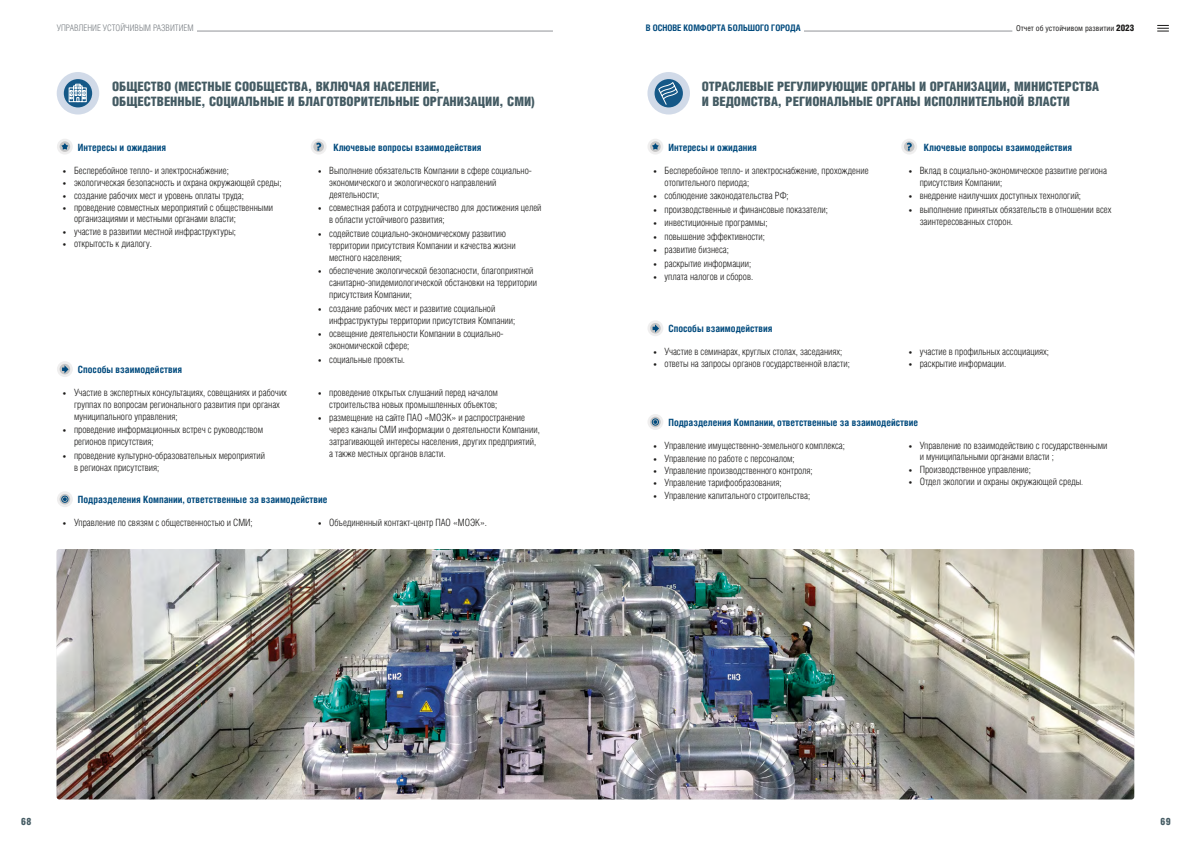
<style>
.page{position:relative;width:1191px;height:842px;background:#fff}
.page>*{position:absolute;margin:0;border:0;box-sizing:border-box;transform-origin:0 0}
.t1{font:13px/15.6px "Helios Cond Black C";color:#445b63}
.t2{font:10px/12px "Helios Cond Light C";color:#1c1b1a}
.t3{font:700 10px "Helios Cond C";color:#004a7d}
.t4{font:10px "Helios Cond Black C";color:#445b63}
.t5{font:9px "Helios Cond Light C";color:#7b8085}
.t6{font:700 9px "Helios Cond C";color:#004a7d}
.t7{font:8px "Helios Cond C";color:#1c1b1a}
.s1{font-family:"Helios Cond Black C";font-size:9px}
.s2{font-size:9px}
</style>
<div class="page">
<hr style="left:57px;top:31px;width:496px;height:1px;background:#929498">
<hr style="left:657px;top:31px;width:355px;height:1px;background:#929498">
<div style="left:57px;top:24px;width:140px;height:8px;background:#fff"></div>
<div style="left:643px;top:24px;width:161px;height:8px;background:#fff"></div>
<svg style="left:1157px;top:25px;width:11px;height:7px"></svg>
<svg style="left:57px;top:491px;width:16px;height:16px"></svg>
<svg style="left:60px;top:494px;width:10px;height:10px"></svg>
<div style="left:61px;top:496px;width:7px;height:7px;border:1px solid #004a7d;border-radius:50%"></div>
<svg style="left:57px;top:139px;width:16px;height:16px"></svg>
<div style="left:60px;top:141px;width:10px;height:11px;background:#c1c1c1;border-radius:50%"></div>
<svg style="left:61px;top:143px;width:7px;height:7px"></svg>
<div style="left:311px;top:139px;width:16px;height:16px;background:#efeeee;border-radius:50%"></div>
<svg style="left:313px;top:141px;width:11px;height:11px"></svg>
<svg style="left:316px;top:143px;width:5px;height:8px"></svg>
<svg style="left:57px;top:361px;width:16px;height:16px"></svg>
<div style="left:60px;top:364px;width:10px;height:10px;background:#c1c1c1;border-radius:50%"></div>
<svg style="left:62px;top:365px;width:7px;height:8px"></svg>
<svg style="left:57px;top:72px;width:42px;height:43px"></svg>
<svg style="left:64px;top:79px;width:28px;height:28px"></svg>
<svg style="left:647px;top:414px;width:16px;height:16px"></svg>
<svg style="left:650px;top:417px;width:10px;height:10px"></svg>
<div style="left:652px;top:419px;width:7px;height:6px;border:1px solid #004a7d;border-radius:50%"></div>
<svg style="left:647px;top:139px;width:16px;height:16px"></svg>
<div style="left:650px;top:141px;width:10px;height:11px;background:#c1c1c1;border-radius:50%"></div>
<svg style="left:652px;top:143px;width:7px;height:7px"></svg>
<svg style="left:901px;top:139px;width:16px;height:16px"></svg>
<svg style="left:904px;top:141px;width:10px;height:11px"></svg>
<svg style="left:906px;top:143px;width:5px;height:8px"></svg>
<svg style="left:647px;top:320px;width:16px;height:16px"></svg>
<div style="left:650px;top:323px;width:10px;height:11px;background:#c1c1c1;border-radius:50%"></div>
<svg style="left:652px;top:324px;width:7px;height:9px"></svg>
<svg style="left:647px;top:72px;width:43px;height:43px"></svg>
<svg style="left:654px;top:79px;width:29px;height:28px"></svg>
<img style="left:57px;top:549px;width:1077px;height:250px">
<svg style="left:658px;top:81px;width:20px;height:24px"></svg>
<svg style="left:68px;top:83px;width:19px;height:19px"></svg>
<p class="t5" style="left:57px;top:23px;width:138px">УПРАВЛЕНИЕ УСТОЙЧИВЫМ РАЗВИТИЕМ</p>
<p class="t6" style="left:646px;top:23px;width:156px">В ОСНОВЕ КОМФОРТА БОЛЬШОГО ГОРОДА</p>
<p class="t7" style="left:1016px;top:23px;width:120px">Отчет об устойчивом развитии <span class="s1">2023</span></p>
<h1 class="t1" style="left:112px;top:78px;width:425px">ОБЩЕСТВО (МЕСТНЫЕ СООБЩЕСТВА, ВКЛЮЧАЯ НАСЕЛЕНИЕ,<br>ОБЩЕСТВЕННЫЕ, СОЦИАЛЬНЫЕ И БЛАГОТВОРИТЕЛЬНЫЕ ОРГАНИЗАЦИИ, СМИ)</h1>
<p class="t3" style="left:78px;top:141px;width:90px">Интересы и ожидания</p>
<p class="t3" style="left:333px;top:141px;width:150px">Ключевые вопросы взаимодействия</p>
<p class="t2" style="left:63px;top:164px;width:168px">• Бесперебойное тепло- и электроснабжение;</p>
<p class="t2" style="left:63px;top:177px;width:220px">• экологическая безопасность и охрана окружающей среды;</p>
<p class="t2" style="left:63px;top:189px;width:183px">• создание рабочих мест и уровень оплаты труда;</p>
<p class="t2" style="left:74px;top:202px;width:201px;line-height:11px;text-indent:-11px">• проведение совместных мероприятий с общественными организациями и местными органами власти;</p>
<p class="t2" style="left:63px;top:225px;width:175px">• участие в развитии местной инфраструктуры;</p>
<p class="t2" style="left:63px;top:237px;width:89px">• открытость к диалогу.</p>
<p class="t2" style="left:329px;top:164px;width:204px;text-indent:-11px">• Выполнение обязательств Компании в сфере социально&shy;экономического и экологического направлений деятельности;</p>
<p class="t2" style="left:329px;top:202px;width:214px;text-indent:-11px">• совместная работа и сотрудничество для достижения целей в области устойчивого развития;</p>
<p class="t2" style="left:329px;top:227px;width:188px;text-indent:-11px">• содействие социально-экономическому развитию территории присутствия Компании и качества жизни местного населения;</p>
<p class="t2" style="left:329px;top:265px;width:209px;text-indent:-11px">• обеспечение экологической безопасности, благоприятной санитарно-эпидемиологической обстановки на территории присутствия Компании;</p>
<p class="t2" style="left:329px;top:302px;width:188px;text-indent:-11px">• создание рабочих мест и развитие социальной инфраструктуры территории присутствия Компании;</p>
<p class="t2" style="left:329px;top:328px;width:176px;text-indent:-11px">• освещение деятельности Компании в социально&shy;экономической сфере;</p>
<p class="t2" style="left:318px;top:353px;width:87px">• социальные проекты.</p>
<p class="t3" style="left:78px;top:364px;width:106px">Способы взаимодействия</p>
<p class="t2" style="left:74px;top:386px;width:214px;text-indent:-11px">• Участие в экспертных консультациях, совещаниях и рабочих группах по вопросам регионального развития при органах муниципального управления;</p>
<p class="t2" style="left:74px;top:424px;width:191px;text-indent:-11px">• проведение информационных встреч с руководством регионов присутствия;</p>
<p class="t2" style="left:74px;top:449px;width:192px;text-indent:-11px">• проведение культурно-образовательных мероприятий в регионах присутствия;</p>
<p class="t2" style="left:318px;top:386px;width:182px;text-align:right">• проведение открытых слушаний перед началом строительства новых промышленных объектов;</p>
<p class="t2" style="left:329px;top:412px;width:212px;text-indent:-11px">• размещение на сайте ПАО «МОЭК» и распространение через каналы СМИ информации о деятельности Компании, затрагивающей интересы населения, других предприятий, а также местных органов власти.</p>
<p class="t3" style="left:78px;top:494px;width:251px">Подразделения Компании, ответственные за взаимодействие</p>
<p class="t2" style="left:63px;top:517px;width:192px">• Управление по связям с общественностью и СМИ;</p>
<p class="t2" style="left:318px;top:517px;width:169px">• Объединенный контакт-центр ПАО «МОЭК».</p>
<h1 class="t1" style="left:702px;top:78px;width:399px">ОТРАСЛЕВЫЕ РЕГУЛИРУЮЩИЕ ОРГАНЫ И ОРГАНИЗАЦИИ, МИНИСТЕРСТВА<br>И ВЕДОМСТВА, РЕГИОНАЛЬНЫЕ ОРГАНЫ ИСПОЛНИТЕЛЬНОЙ ВЛАСТИ</h1>
<p class="t3" style="left:668px;top:141px;width:90px">Интересы и ожидания</p>
<p class="t3" style="left:924px;top:141px;width:150px">Ключевые вопросы взаимодействия</p>
<p class="t2" style="left:664px;top:164px;width:205px;text-indent:-11px">• Бесперебойное тепло- и электроснабжение, прохождение отопительного периода;</p>
<p class="t2" style="left:653px;top:190px;width:137px">• соблюдение законодательства РФ;</p>
<p class="t2" style="left:653px;top:203px;width:176px">• производственные и финансовые показатели;</p>
<p class="t2" style="left:653px;top:217px;width:116px">• инвестиционные программы;</p>
<p class="t2" style="left:653px;top:230px;width:113px">• повышение эффективности;</p>
<p class="t2" style="left:653px;top:243px;width:77px">• развитие бизнеса;</p>
<p class="t2" style="left:653px;top:257px;width:100px">• раскрытие информации;</p>
<p class="t2" style="left:653px;top:270px;width:100px">• уплата налогов и сборов.</p>
<p class="t2" style="left:919px;top:164px;width:189px;text-indent:-11px">• Вклад в социально-экономическое развитие региона присутствия Компании;</p>
<p class="t2" style="left:908px;top:190px;width:174px">• внедрение наилучших доступных технологий;</p>
<p class="t2" style="left:919px;top:203px;width:193px;text-indent:-11px">• выполнение принятых обязательств в отношении всех заинтересованных сторон.</p>
<p class="t3" style="left:668px;top:323px;width:106px">Способы взаимодействия</p>
<p class="t2" style="left:653px;top:345px;width:191px">• Участие в семинарах, круглых столах, заседаниях;</p>
<p class="t2" style="left:653px;top:358px;width:198px">• ответы на запросы органов государственной власти;</p>
<p class="t2" style="left:908px;top:345px;width:142px">• участие в профильных ассоциациях;</p>
<p class="t2" style="left:908px;top:358px;width:98px">• раскрытие информации.</p>
<p class="t3" style="left:668px;top:416px;width:251px">Подразделения Компании, ответственные за взаимодействие</p>
<p class="t2" style="left:653px;top:440px;width:193px">• Управление имущественно-земельного комплекса;</p>
<p class="t2" style="left:653px;top:452px;width:143px">• Управление по работе с персоналом;</p>
<p class="t2" style="left:653px;top:464px;width:161px">• Управление производственного контроля;</p>
<p class="t2" style="left:653px;top:477px;width:130px">• Управление тарифообразования;</p>
<p class="t2" style="left:653px;top:489px;width:158px">• Управление капитального строительства;</p>
<p class="t2" style="left:919px;top:440px;width:189px;line-height:11px;text-indent:-11px">• Управление по взаимодействию с государственными и муниципальными органами власти ;</p>
<p class="t2" style="left:908px;top:463px;width:124px">• Производственное управление;</p>
<p class="t2" style="left:908px;top:475px;width:175px">• Отдел экологии и охраны окружающей среды<span class="s2">.</span></p>
<p class="t4" style="left:21px;top:816px;width:12px">68</p>
<p class="t4" style="left:1160px;top:816px;width:12px">69</p>
</div>
